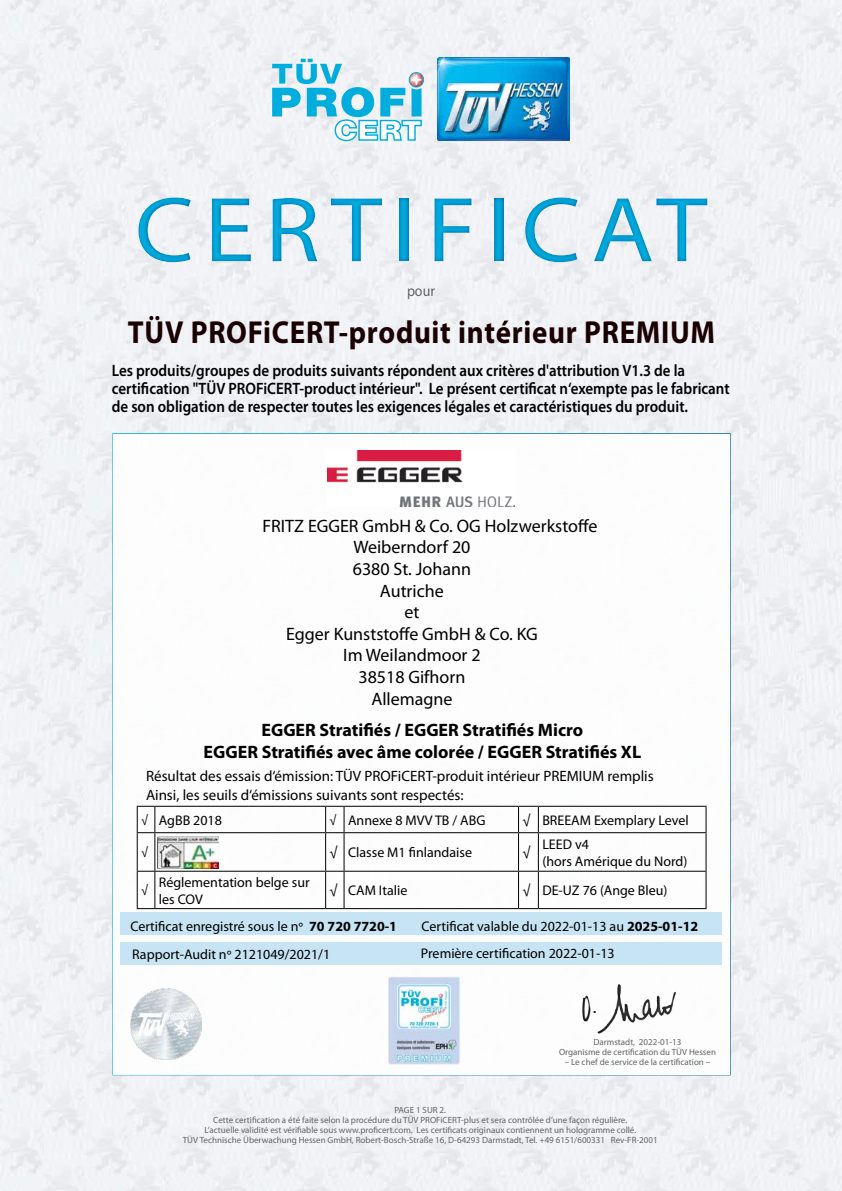
<style>
.page{position:relative;width:842px;height:1191px;background:#fff}
.page>*{position:absolute;margin:0;border:0;box-sizing:border-box;transform-origin:0 0}
.t1{font:93px "Myriad Pro";letter-spacing:.1em;color:#00addc;scale:1.1 1}
.t2{font:700 31.9px "Myriad Pro";letter-spacing:.025em;color:#1a0002;scale:.91 1}
.t3{font:18px "Myriad Pro";color:#000}
.t4{font:700 18px/21.6px "Myriad Pro";color:#000;text-align:center}
.t5{font:600 16.5px/18px "Myriad Pro";color:#000;scale:.91 1}
.t6{font:15.4px "Myriad Pro";color:#636466;scale:.91 1}
.t7{font:15px/18.7px "Myriad Pro";color:#000}
.t8{font:14px/16.8px "Myriad Pro";color:#000}
.t9{font:12px "Myriad Pro";color:#000}
.t10{font:9px/10px "Myriad Pro";color:#636466;text-align:center}
.s1{font-size:12px}
.s2{font-size:15px}
.s3{font-weight:700}
</style>
<div class="page">
<img style="left:0;top:0;width:842px;height:1191px">
<img style="left:437px;top:57px;width:132px;height:83px">
<svg style="left:272px;top:59px;width:152px;height:82px"></svg>
<div style="left:112px;top:433px;width:619px;height:642px;background:#fff;border:2px solid #fff"></div>
<div style="left:120px;top:941px;width:602px;height:23px;background:#c0e2f3"></div>
<div style="left:121px;top:912px;width:601px;height:23px;background:#c0e2f3"></div>
<img style="left:749px;top:906px;width:78px;height:54px">
<img style="left:736px;top:795px;width:97px;height:40px">
<img style="left:737px;top:681px;width:95px;height:34px">
<img style="left:738px;top:576px;width:93px;height:35px">
<img style="left:737px;top:479px;width:91px;height:36px">
<img style="left:582px;top:984px;width:94px;height:50px">
<div style="left:0;top:172px;width:842px;height:114px;background:#006bb6;opacity:.75"></div>
<img style="left:130px;top:988px;width:71px;height:71px">
<hr style="left:155px;top:805px;width:171px;height:1px;background:#000">
<hr style="left:344px;top:805px;width:174px;height:1px;background:#000">
<hr style="left:538px;top:805px;width:168px;height:1px;background:#000">
<svg style="left:705px;top:806px;width:1px;height:26px"></svg>
<svg style="left:137px;top:805px;width:18px;height:28px"></svg>
<hr style="left:137px;top:833px;width:1px;height:37px;background:#000">
<hr style="left:155px;top:832px;width:171px;height:1px;background:#000">
<hr style="left:154px;top:833px;width:1px;height:37px;background:#000">
<svg style="left:325px;top:805px;width:20px;height:28px"></svg>
<hr style="left:325px;top:833px;width:1px;height:37px;background:#000">
<hr style="left:344px;top:832px;width:174px;height:1px;background:#000">
<hr style="left:344px;top:833px;width:1px;height:37px;background:#000">
<svg style="left:518px;top:805px;width:21px;height:28px"></svg>
<hr style="left:518px;top:833px;width:1px;height:37px;background:#000">
<hr style="left:538px;top:832px;width:168px;height:1px;background:#000">
<hr style="left:538px;top:833px;width:1px;height:37px;background:#000">
<hr style="left:705px;top:833px;width:1px;height:37px;background:#000">
<svg style="left:137px;top:870px;width:18px;height:1px"></svg>
<hr style="left:137px;top:871px;width:1px;height:37px;background:#000">
<hr style="left:155px;top:870px;width:171px;height:1px;background:#000">
<hr style="left:154px;top:871px;width:1px;height:37px;background:#000">
<svg style="left:326px;top:870px;width:18px;height:1px"></svg>
<hr style="left:325px;top:871px;width:1px;height:37px;background:#000">
<hr style="left:344px;top:870px;width:174px;height:1px;background:#000">
<hr style="left:344px;top:871px;width:1px;height:37px;background:#000">
<svg style="left:518px;top:870px;width:20px;height:1px"></svg>
<hr style="left:518px;top:871px;width:1px;height:37px;background:#000">
<hr style="left:538px;top:870px;width:168px;height:1px;background:#000">
<hr style="left:538px;top:871px;width:1px;height:37px;background:#000">
<hr style="left:705px;top:871px;width:1px;height:37px;background:#000">
<svg style="left:137px;top:908px;width:18px;height:1px"></svg>
<hr style="left:155px;top:908px;width:171px;height:1px;background:#000">
<svg style="left:326px;top:908px;width:18px;height:1px"></svg>
<hr style="left:344px;top:908px;width:174px;height:1px;background:#000">
<svg style="left:518px;top:908px;width:20px;height:1px"></svg>
<hr style="left:538px;top:908px;width:168px;height:1px;background:#000">
<img style="left:158px;top:836px;width:60px;height:32px">
<img style="left:327px;top:451px;width:187px;height:55px">
<img style="left:387px;top:976px;width:73px;height:88px">
<h1 class="t1" style="left:135px;top:173px;width:522px">CERTIFICAT</h1>
<h3 class="t6" style="left:407px;top:281px;width:32px">pour</h3>
<h2 class="t2" style="left:128px;top:311px;width:647px">TÜV PROFiCERT-produit intérieur PREMIUM</h2>
<p class="t5" style="left:112px;top:361px;width:680px">Les produits/groupes de produits suivants répondent aux critères d'attribution V1.3 de la certification "TÜV PROFiCERT-product intérieur". Le présent certificat n‘exempte pas le fabricant de son obligation de respecter toutes les exigences légales et caractéristiques du produit.</p>
<h3 class="t3" style="left:262px;top:514px;width:336px">FRITZ EGGER GmbH &amp; Co. OG Holzwerkstoffe</h3>
<h3 class="t3" style="left:353px;top:536px;width:119px">Weiberndorf 20</h3>
<h3 class="t3" style="left:353px;top:558px;width:120px">6380 St. Johann</h3>
<h3 class="t3" style="left:380px;top:579px;width:65px">Autriche</h3>
<h3 class="t3" style="left:404px;top:601px;width:16px">et</h3>
<h3 class="t3" style="left:286px;top:622px;width:253px">Egger Kunststoffe GmbH &amp; Co. KG</h3>
<h3 class="t3" style="left:343px;top:644px;width:139px">Im Weilandmoor 2</h3>
<h3 class="t3" style="left:358px;top:666px;width:108px">38518 Gifhorn</h3>
<h3 class="t3" style="left:371px;top:687px;width:83px">Allemagne</h3>
<h3 class="t4" style="left:204px;top:718px;width:439px">EGGER Stratifiés / EGGER Stratifiés Micro<br>EGGER Stratifiés avec âme colorée / EGGER Stratifiés XL</h3>
<h3 class="t7" style="left:146px;top:766px;width:509px">Résultat des essais d‘émission: TÜV PROFiCERT-produit intérieur PREMIUM remplis<br>Ainsi, les seuils d‘émissions suivants sont respectés:</h3>
<h3 class="t8" style="left:141px;top:811px;width:82px"><span class="s1">√</span> AgBB 2018</h3>
<h3 class="t8" style="left:330px;top:811px;width:157px"><span class="s1">√</span> Annexe 8 MVV TB / ABG</h3>
<h3 class="t8" style="left:522px;top:811px;width:168px">√ BREEAM Exemplary Level</h3>
<h3 class="t9" style="left:141px;top:845px;width:8px">√</h3>
<h3 class="t8" style="left:330px;top:844px;width:144px">√ Classe M1 finlandaise</h3>
<h3 class="t8" style="left:522px;top:844px;width:9px">√</h3>
<h3 class="t8" style="left:542px;top:835px;width:147px">LEED v4<br>(hors Amérique du Nord)</h3>
<h3 class="t9" style="left:141px;top:883px;width:8px">√</h3>
<h3 class="t8" style="left:159px;top:873px;width:152px">Réglementation belge sur les COV</h3>
<h3 class="t8" style="left:330px;top:882px;width:79px">√ CAM Italie</h3>
<h3 class="t8" style="left:522px;top:882px;width:146px">√ DE-UZ 76 (Ange Bleu)</h3>
<h3 class="t8" style="left:130px;top:912px;width:268px;line-height:27.7px">Certificat enregistré sous le n<span class="s2">°</span> <span class="s3">70 720 7720-1<br></span>Rapport-Audit n<span class="s2">°</span> 2121049/2021/1</h3>
<h3 class="t8" style="left:422px;top:917px;width:278px">Certificat valable du 2022-01-13 au <span class="s3">2025-01-12</span></h3>
<h3 class="t8" style="left:421px;top:944px;width:195px">Première certification 2022-01-13</h3>
<p class="t10" style="left:559px;top:1037px;width:159px">Darmstadt, 2022-01-13<br>Organisme de certification du TÜV Hessen</p>
<p class="t10" style="left:565px;top:1057px;width:147px">– Le chef de service de la certification –</p>
<p class="t10" style="left:183px;top:1105px;width:476px">PAGE 1 SUR 2.<br>Cette certification a été faite selon la procédure du TÜV PROFiCERT-plus et sera contrôlée d’une façon régulière.<br>L’actuelle validité est vérifiable sous www.proficert.com. Les certificats originaux contiennent un hologramme collé.<br>TÜV Technische Überwachung Hessen GmbH, Robert-Bosch-Straße 16, D-64293 Darmstadt, Tel. +49 6151/600331 Rev-FR-2001</p>
</div>
